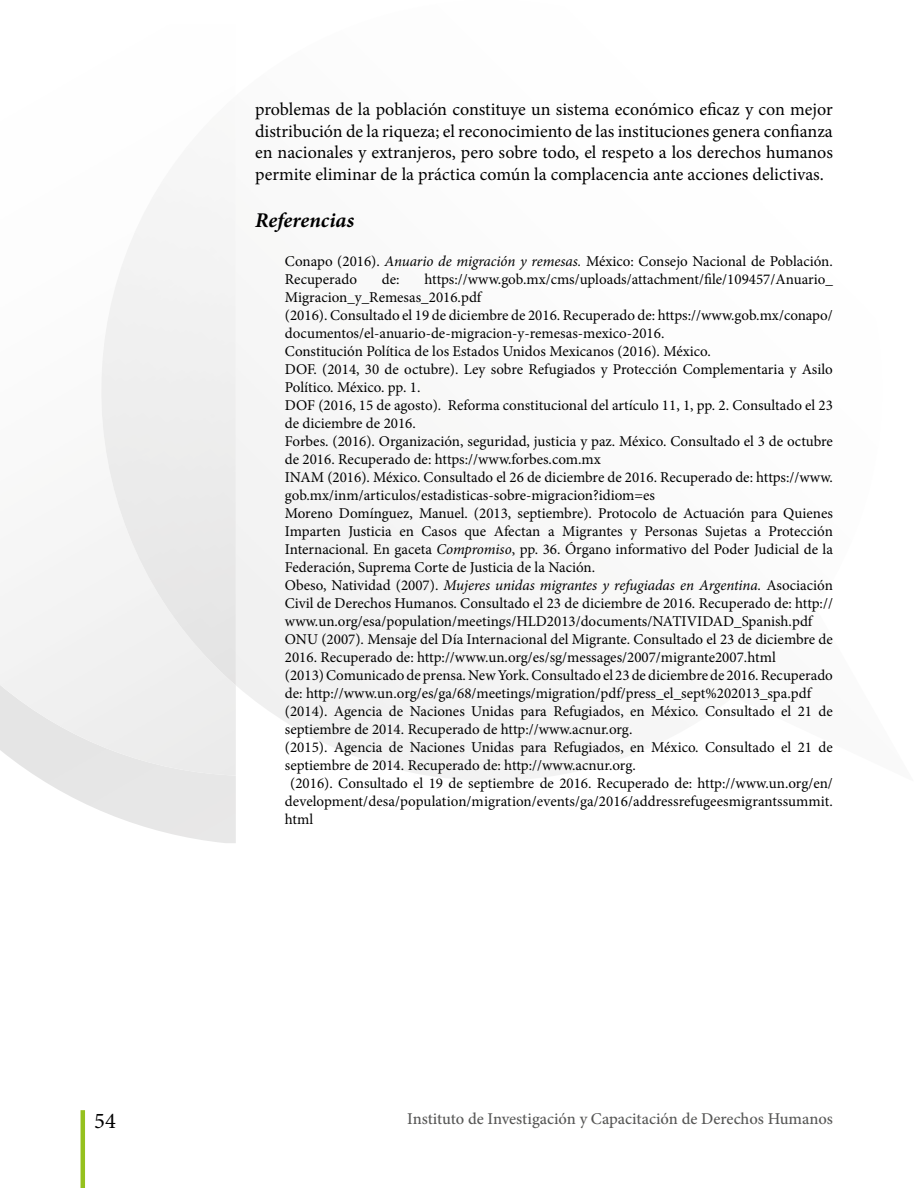
<style>
.page{position:relative;width:918px;height:1188px;background:#fff}
.page>*{position:absolute;margin:0;border:0;box-sizing:border-box;transform-origin:0 0}
.t1{font:22.5px "Minion Pro";color:#000}
.t2{font:italic 700 21px "Minion Pro";letter-spacing:.005em;color:#000}
.t3{font:18px/21.6px "Minion Pro";color:#000;text-align:justify}
.t4{font:500 16.5px "Minion Pro";color:#575756}
.t5{font:15px/18px "Minion Pro";color:#000}
.t6{font:italic 15px "Minion Pro";letter-spacing:-.01em;color:#000}
.s1{font-style:italic}
.s2{font-style:normal}
</style>
<div class="page">
<hr style="left:81px;top:1110px;width:4px;height:78px;background:#95c11e">
<img style="left:100px;top:196px;width:136px;height:489px">
<p class="t3" style="left:255px;top:99px;width:579px">problemas de la población constituye un sistema económico eficaz y con mejor distribución de la riqueza; el reconocimiento de las instituciones genera confianza en nacionales y extranjeros, pero sobre todo, el respeto a los derechos humanos permite eliminar de la práctica común la complacencia ante acciones delictivas.</p>
<h2 class="t2" style="left:255px;top:205px;width:100px">Referencias</h2>
<p class="t5" style="left:285px;top:253px;width:550px">Conapo (2016). <span class="s1">Anuario de migración y remesas.</span> México: Consejo Nacional de Población.<br>Recuperado</p>
<p class="t5" style="left:382px;top:271px;width:19px">de:</p>
<p class="t5" style="left:425px;top:271px;width:410px">https://www.gob.mx/cms/uploads/attachment/file/109457/Anuario_</p>
<p class="t5" style="left:285px;top:289px;width:198px">Migracion_y_Remesas_2016.pdf</p>
<p class="t5" style="left:285px;top:307px;width:550px">(2016). Consultado el 19 de diciembre de 2016. Recuperado de: https://www.gob.mx/conapo/</p>
<p class="t5" style="left:285px;top:325px;width:381px">documentos/el-anuario-de-migracion-y-remesas-mexico-2016.</p>
<p class="t5" style="left:285px;top:343px;width:428px">Constitución Política de los Estados Unidos Mexicanos (2016). México.</p>
<p class="t5" style="left:285px;top:361px;width:550px">DOF. (2014, 30 de octubre). Ley sobre Refugiados y Protección Complementaria y Asilo</p>
<p class="t5" style="left:285px;top:379px;width:137px">Político. México. pp. 1.</p>
<p class="t5" style="left:285px;top:397px;width:550px">DOF (2016, 15 de agosto). Reforma constitucional del artículo 11, 1, pp. 2. Consultado el 23</p>
<p class="t5" style="left:285px;top:415px;width:133px">de diciembre de 2016.</p>
<p class="t5" style="left:285px;top:433px;width:550px">Forbes. (2016). Organización, seguridad, justicia y paz. México. Consultado el 3 de octubre</p>
<p class="t5" style="left:285px;top:451px;width:318px">de 2016. Recuperado de: https://www.forbes.com.mx</p>
<p class="t5" style="left:285px;top:469px;width:550px">INAM (2016). México. Consultado el 26 de diciembre de 2016. Recuperado de: https://www.</p>
<p class="t5" style="left:285px;top:487px;width:372px">gob.mx/inm/articulos/estadisticas-sobre-migracion?idiom=es</p>
<p class="t5" style="left:285px;top:505px;width:550px">Moreno Domínguez, Manuel. (2013, septiembre). Protocolo de Actuación para Quienes</p>
<p class="t5" style="left:285px;top:523px;width:550px">Imparten Justicia en Casos que Afectan a Migrantes y Personas Sujetas a Protección</p>
<p class="t5" style="left:285px;top:541px;width:550px">Internacional. En gaceta <span class="s1">Compromiso</span>, pp. 36. Órgano informativo del Poder Judicial de la</p>
<p class="t5" style="left:285px;top:559px;width:312px">Federación, Suprema Corte de Justicia de la Nación.</p>
<p class="t6" style="left:285px;top:575px;width:550px"><span class="s2">Obeso, Natividad (2007).</span> Mujeres unidas migrantes y refugiadas en Argentina. <span class="s2">Asociación</span></p>
<p class="t5" style="left:285px;top:595px;width:550px">Civil de Derechos Humanos. Consultado el 23 de diciembre de 2016. Recuperado de: http://</p>
<p class="t5" style="left:285px;top:613px;width:529px">www.un.org/esa/population/meetings/HLD2013/documents/NATIVIDAD_Spanish.pdf</p>
<p class="t5" style="left:285px;top:631px;width:550px">ONU (2007). Mensaje del Día Internacional del Migrante. Consultado el 23 de diciembre de</p>
<p class="t5" style="left:285px;top:649px;width:492px">2016. Recuperado de: http://www.un.org/es/sg/messages/2007/migrante2007.html</p>
<p class="t5" style="left:285px;top:667px;width:550px">(2013) Comunicado de prensa. New York. Consultado el 23 de diciembre de 2016. Recuperado</p>
<p class="t5" style="left:285px;top:685px;width:528px">de: http://www.un.org/es/ga/68/meetings/migration/pdf/press_el_sept%202013_spa.pdf</p>
<p class="t5" style="left:285px;top:703px;width:550px">(2014). Agencia de Naciones Unidas para Refugiados, en México. Consultado el 21 de</p>
<p class="t5" style="left:285px;top:721px;width:349px">septiembre de 2014. Recuperado de http://www.acnur.org.</p>
<p class="t5" style="left:285px;top:739px;width:550px">(2015). Agencia de Naciones Unidas para Refugiados, en México. Consultado el 21 de</p>
<p class="t5" style="left:285px;top:757px;width:352px">septiembre de 2014. Recuperado de: http://www.acnur.org.</p>
<p class="t5" style="left:290px;top:775px;width:544px">(2016). Consultado el 19 de septiembre de 2016. Recuperado de: http://www.un.org/en/</p>
<p class="t5" style="left:285px;top:793px;width:550px">development/desa/population/migration/events/ga/2016/addressrefugeesmigrantssummit.</p>
<p class="t5" style="left:285px;top:811px;width:30px">html</p>
<h1 class="t1" style="left:94px;top:1106px;width:23px">54</h1>
<p class="t4" style="left:407px;top:1107px;width:427px">Instituto de Investigación y Capacitación de Derechos Humanos</p>
</div>
